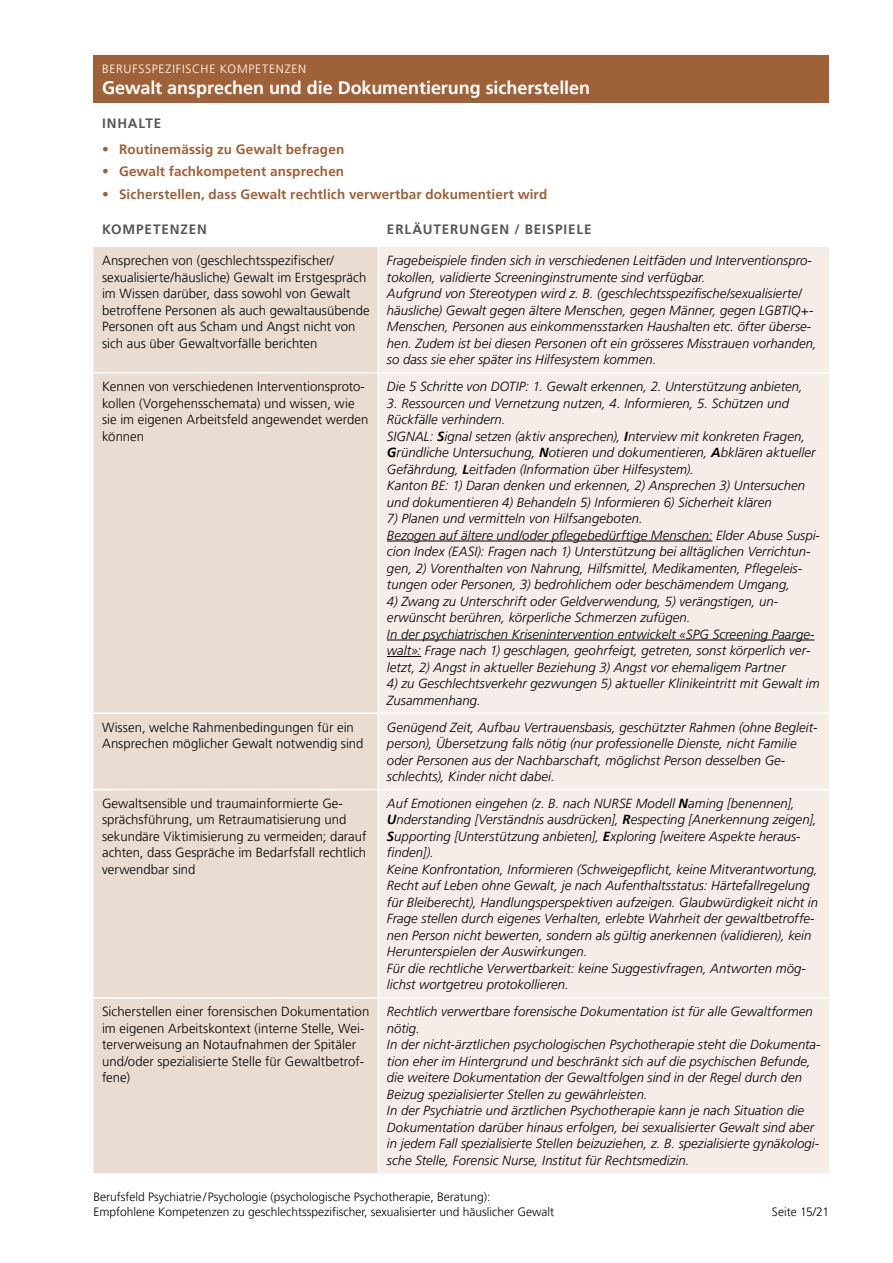
<style>
.page{position:relative;width:893px;height:1263px;background:#fff}
.page>*{position:absolute;margin:0;border:0;box-sizing:border-box;transform-origin:0 0}
.THEMENBEREICH_Titel_braun{font:700 18px "Frutiger LT Pro";letter-spacing:-.005em;color:#fff}
.t1{font:700 13.5px "Frutiger LT Pro";letter-spacing:.01em;color:#9f6137}
.Tabelle__Kategorie_8pt_Bold_Caps{font:700 13.5px "Frutiger LT Pro";letter-spacing:.065em;color:#575756}
.Tabelle__Erläuterungen___Beispiele{font:italic 300 13.2px/16.5px "Frutiger LT Pro";letter-spacing:.005em;color:#000}
.Tabelle__Wissen{font:300 13.2px/16.5px "Frutiger LT Pro";letter-spacing:.005em;color:#000}
.t2{font:300 12px/14.4px "Frutiger LT Pro";color:#000}
.THEMENBEREICH_Kategorie_braun{font:300 12px "Frutiger LT Pro";letter-spacing:.065em;color:#fff}
.s1{font-weight:700}
</style>
<div class="page">
<div style="left:94px;top:55px;width:735px;height:25px;background:#9f6137"></div>
<div style="left:94px;top:77px;width:735px;height:26px;background:#9f6137"></div>
<div style="left:94px;top:247px;width:284px;height:926px;background:#eadcd1"></div>
<div style="left:379px;top:247px;width:450px;height:926px;background:#f5ede8"></div>
<hr style="left:94px;top:372px;width:284px;height:2px;background:#fff">
<hr style="left:378px;top:372px;width:451px;height:2px;background:#fff">
<hr style="left:94px;top:712px;width:284px;height:2px;background:#fff">
<hr style="left:378px;top:712px;width:451px;height:2px;background:#fff">
<hr style="left:94px;top:789px;width:284px;height:1px;background:#fff">
<hr style="left:378px;top:789px;width:451px;height:1px;background:#fff">
<hr style="left:94px;top:997px;width:284px;height:2px;background:#fff">
<hr style="left:378px;top:997px;width:451px;height:2px;background:#fff">
<hr style="left:387px;top:541px;width:325px;height:1px;background:#000">
<hr style="left:387px;top:640px;width:427px;height:1px;background:#000">
<hr style="left:387px;top:656px;width:34px;height:1px;background:#000">
<h1 class="THEMENBEREICH_Kategorie_braun" style="left:102px;top:62px;width:206px">BERUFSSPEZIFISCHE KOMPETENZEN</h1>
<h2 class="THEMENBEREICH_Titel_braun" style="left:102px;top:77px;width:490px">Gewalt ansprechen und die Dokumentierung sicherstellen</h2>
<h3 class="Tabelle__Kategorie_8pt_Bold_Caps" style="left:102px;top:115px;width:61px">INHALTE</h3>
<p class="t1" style="left:102px;top:141px;width:244px">• Routinemässig zu Gewalt befragen</p>
<p class="t1" style="left:102px;top:164px;width:244px">• Gewalt fachkompetent ansprechen</p>
<p class="t1" style="left:102px;top:186px;width:447px">• Sicherstellen, dass Gewalt rechtlich verwertbar dokumentiert wird</p>
<h3 class="Tabelle__Kategorie_8pt_Bold_Caps" style="left:102px;top:221px;width:106px">KOMPETENZEN</h3>
<h3 class="Tabelle__Kategorie_8pt_Bold_Caps" style="left:387px;top:221px;width:206px">ERLÄUTERUNGEN / BEISPIELE</h3>
<p class="Tabelle__Wissen" style="left:102px;top:253px;width:269px">Ansprechen von (geschlechtsspezifischer/ sexualisierte/häusliche) Gewalt im Erstgespräch im Wissen darüber, dass sowohl von Gewalt betroffene Personen als auch gewaltausübende Personen oft aus Scham und Angst nicht von sich aus über Gewaltvorfälle berichten</p>
<p class="Tabelle__Erläuterungen___Beispiele" style="left:387px;top:253px;width:426px">Fragebeispiele finden sich in verschiedenen Leitfäden und Interventionspro&shy;tokollen, validierte Screeninginstrumente sind verfügbar.</p>
<p class="Tabelle__Erläuterungen___Beispiele" style="left:387px;top:286px;width:431px">Aufgrund von Stereotypen wird z. B. (geschlechtsspezifische/sexualisierte/ häusliche) Gewalt gegen ältere Menschen, gegen Männer, gegen LGBTIQ+- Menschen, Personen aus einkommensstarken Haushalten etc. öfter überse&shy;hen. Zudem ist bei diesen Personen oft ein grösseres Misstrauen vorhanden, so dass sie eher später ins Hilfesystem kommen.</p>
<p class="Tabelle__Wissen" style="left:102px;top:378px;width:268px">Kennen von verschiedenen Interventionsproto&shy;kollen (Vorgehensschemata) und wissen, wie sie im eigenen Arbeitsfeld angewendet werden können</p>
<p class="Tabelle__Erläuterungen___Beispiele" style="left:387px;top:378px;width:417px">Die 5 Schritte von DOTIP: 1. Gewalt erkennen, 2. Unterstützung anbieten,</p>
<p class="Tabelle__Erläuterungen___Beispiele" style="left:387px;top:395px;width:404px">3. Ressourcen und Vernetzung nutzen, 4. Informieren, 5. Schützen und<br>Rückfälle verhindern.</p>
<p class="Tabelle__Erläuterungen___Beispiele" style="left:387px;top:428px;width:430px">SIGNAL: <span class="s1">S</span>ignal setzen (aktiv ansprechen), <span class="s1">I</span>nterview mit konkreten Fragen,<br><span class="s1">G</span>ründliche Untersuchung, <span class="s1">N</span>otieren und dokumentieren, <span class="s1">A</span>bklären aktueller<br>Gefährdung, <span class="s1">L</span>eitfaden (Information über Hilfesystem).</p>
<p class="Tabelle__Erläuterungen___Beispiele" style="left:387px;top:477px;width:420px">Kanton BE: 1) Daran denken und erkennen, 2) Ansprechen 3) Untersuchen und dokumentieren 4) Behandeln 5) Informieren 6) Sicherheit klären</p>
<p class="Tabelle__Erläuterungen___Beispiele" style="left:387px;top:510px;width:257px">7) Planen und vermitteln von Hilfsangeboten.</p>
<p class="Tabelle__Erläuterungen___Beispiele" style="left:387px;top:527px;width:435px">Bezogen auf ältere und/oder pflegebedürftige Menschen: Elder Abuse Suspi&shy;cion Index (EASI): Fragen nach 1) Unterstützung bei alltäglichen Verrichtun&shy;gen, 2) Vorenthalten von Nahrung, Hilfsmittel, Medikamenten, Pflegeleis&shy;tungen oder Personen, 3) bedrohlichem oder beschämendem Umgang,</p>
<p class="Tabelle__Erläuterungen___Beispiele" style="left:387px;top:593px;width:393px">4) Zwang zu Unterschrift oder Geldverwendung, 5) verängstigen, un&shy;erwünscht berühren, körperliche Schmerzen zufügen.</p>
<p class="Tabelle__Erläuterungen___Beispiele" style="left:387px;top:626px;width:429px">In der psychiatrischen Krisenintervention entwickelt «SPG Screening Paarge&shy;walt»: Frage nach 1) geschlagen, geohrfeigt, getreten, sonst körperlich ver&shy;letzt, 2) Angst in aktueller Beziehung 3) Angst vor ehemaligem Partner</p>
<p class="Tabelle__Erläuterungen___Beispiele" style="left:387px;top:675px;width:434px">4) zu Geschlechtsverkehr gezwungen 5) aktueller Klinikeintritt mit Gewalt im<br>Zusammenhang.</p>
<p class="Tabelle__Wissen" style="left:102px;top:719px;width:263px">Wissen, welche Rahmenbedingungen für ein<br>Ansprechen möglicher Gewalt notwendig sind</p>
<p class="Tabelle__Erläuterungen___Beispiele" style="left:387px;top:719px;width:432px">Genügend Zeit, Aufbau Vertrauensbasis, geschützter Rahmen (ohne Begleit&shy;person), Übersetzung falls nötig (nur professionelle Dienste, nicht Familie oder Personen aus der Nachbarschaft, möglichst Person desselben Ge&shy;schlechts), Kinder nicht dabei.</p>
<p class="Tabelle__Wissen" style="left:102px;top:795px;width:266px">Gewaltsensible und traumainformierte Ge&shy;sprächsführung, um Retraumatisierung und sekundäre Viktimisierung zu vermeiden; darauf achten, dass Gespräche im Bedarfsfall rechtlich verwendbar sind</p>
<p class="Tabelle__Erläuterungen___Beispiele" style="left:387px;top:795px;width:431px">Auf Emotionen eingehen (z. B. nach NURSE Modell <span class="s1">N</span>aming [benennen], <span class="s1">U</span>nderstanding [Verständnis ausdrücken], <span class="s1">R</span>especting [Anerkennung zeigen], <span class="s1">S</span>upporting [Unterstützung anbieten], <span class="s1">E</span>xploring [weitere Aspekte heraus&shy;finden]).</p>
<p class="Tabelle__Erläuterungen___Beispiele" style="left:387px;top:861px;width:433px">Keine Konfrontation, Informieren (Schweigepflicht, keine Mitverantwortung, Recht auf Leben ohne Gewalt, je nach Aufenthaltsstatus: Härtefallregelung für Bleiberecht), Handlungsperspektiven aufzeigen. Glaubwürdigkeit nicht in Frage stellen durch eigenes Verhalten, erlebte Wahrheit der gewaltbetroffe&shy;nen Person nicht bewerten, sondern als gültig anerkennen (validieren), kein Herunterspielen der Auswirkungen.</p>
<p class="Tabelle__Erläuterungen___Beispiele" style="left:387px;top:960px;width:420px">Für die rechtliche Verwertbarkeit: keine Suggestivfragen, Antworten mög&shy;lichst wortgetreu protokollieren.</p>
<p class="Tabelle__Wissen" style="left:102px;top:1003px;width:269px">Sicherstellen einer forensischen Dokumentation im eigenen Arbeitskontext (interne Stelle, Wei&shy;terverweisung an Notaufnahmen der Spitäler und/oder spezialisierte Stelle für Gewaltbetrof&shy;fene)</p>
<p class="Tabelle__Erläuterungen___Beispiele" style="left:387px;top:1003px;width:427px">Rechtlich verwertbare forensische Dokumentation ist für alle Gewaltformen nötig.</p>
<p class="Tabelle__Erläuterungen___Beispiele" style="left:387px;top:1036px;width:435px">In der nicht-ärztlichen psychologischen Psychotherapie steht die Dokumenta&shy;tion eher im Hintergrund und beschränkt sich auf die psychischen Befunde, die weitere Dokumentation der Gewaltfolgen sind in der Regel durch den Beizug spezialisierter Stellen zu gewährleisten.</p>
<p class="Tabelle__Erläuterungen___Beispiele" style="left:387px;top:1102px;width:434px">In der Psychiatrie und ärztlichen Psychotherapie kann je nach Situation die Dokumentation darüber hinaus erfolgen, bei sexualisierter Gewalt sind aber in jedem Fall spezialisierte Stellen beizuziehen, z. B. spezialisierte gynäkologi&shy;sche Stelle, Forensic Nurse, Institut für Rechtsmedizin.</p>
<p class="t2" style="left:94px;top:1190px;width:462px">Berufsfeld Psychiatrie/Psychologie (psychologische Psychotherapie, Beratung):<br>Empfohlene Kompetenzen zu geschlechtsspezifischer, sexualisierter und häuslicher Gewalt</p>
<p class="t2" style="left:772px;top:1204px;width:59px">Seite 15/21</p>
</div>
